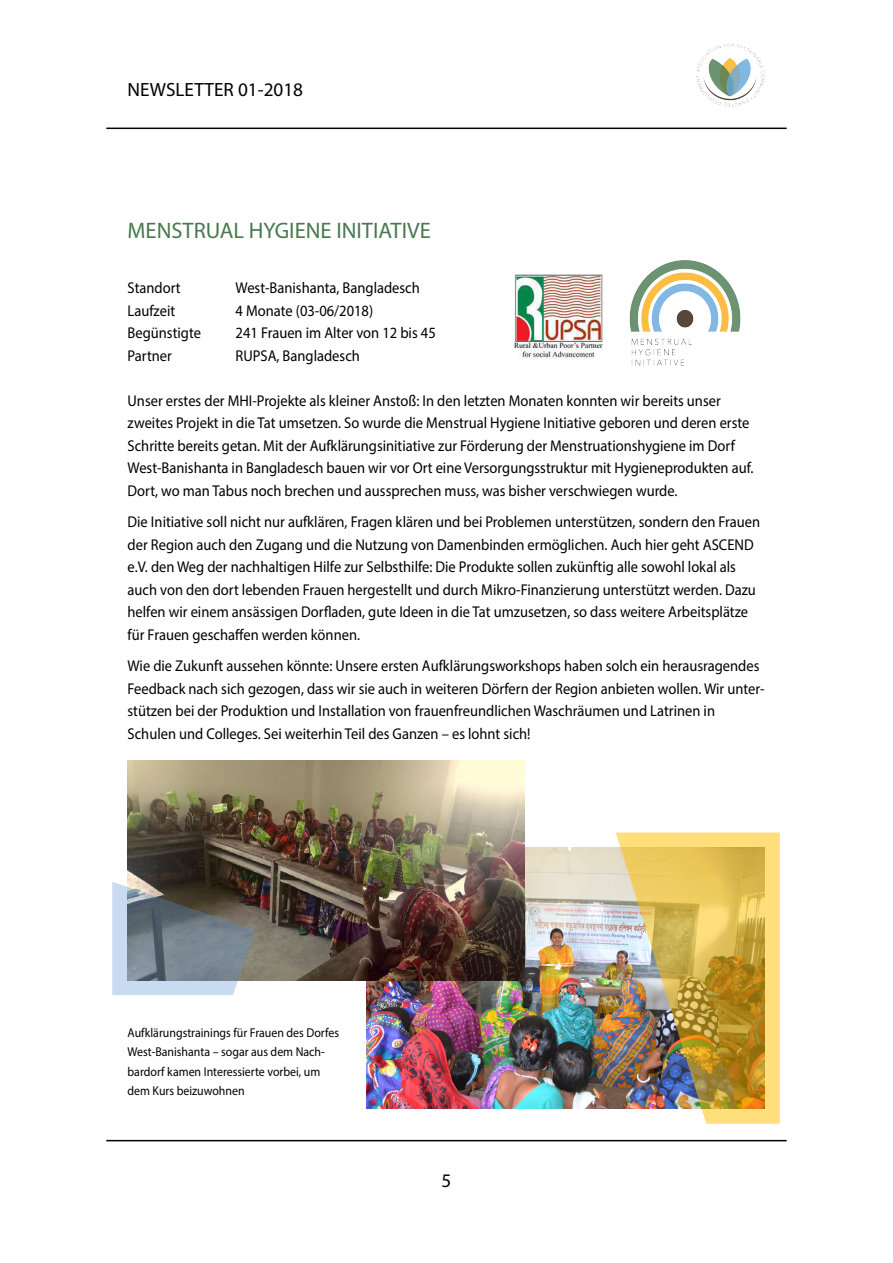
<style>
.page{position:relative;width:893px;height:1263px;background:#fff}
.page>*{position:absolute;margin:0;border:0;box-sizing:border-box;transform-origin:0 0}
.t1{font:22.5px "Myriad Pro";color:#487a4e}
.t2{font:19.2px "Myriad Pro";color:#000}
.t3{font:15.6px/22.5px "Myriad Pro";color:#000;scale:.93 1}
.t4{font:12.9px/19.5px "Myriad Pro";color:#000;scale:.93 1}
</style>
<div class="page">
<img style="left:696px;top:43px;width:69px;height:64px">
<hr style="left:106px;top:128px;width:681px;height:1px;background:#000">
<hr style="left:106px;top:1140px;width:681px;height:1px;background:#000">
<img style="left:629px;top:260px;width:112px;height:106px">
<img style="left:367px;top:847px;width:249px;height:262px">
<img style="left:616px;top:832px;width:164px;height:292px">
<img style="left:128px;top:760px;width:397px;height:221px">
<svg style="left:112px;top:882px;width:143px;height:113px;background:#7f878e"></svg>
<img style="left:515px;top:274px;width:88px;height:85px">
<p class="t2" style="left:128px;top:78px;width:177px">NEWSLETTER 01-2018</p>
<h1 class="t1" style="left:128px;top:217px;width:305px">MENSTRUAL HYGIENE INITIATIVE</h1>
<p class="t3" style="left:128px;top:276px;width:59px">Standort</p>
<p class="t3" style="left:236px;top:276px;width:200px">West-Banishanta, Bangladesch</p>
<p class="t3" style="left:128px;top:299px;width:53px">Laufzeit</p>
<p class="t3" style="left:236px;top:299px;width:149px">4 Monate (03-06/2018)</p>
<p class="t3" style="left:128px;top:321px;width:80px">Begünstigte</p>
<p class="t3" style="left:236px;top:321px;width:217px">241 Frauen im Alter von 12 bis 45</p>
<p class="t3" style="left:128px;top:344px;width:49px">Partner</p>
<p class="t3" style="left:236px;top:344px;width:135px">RUPSA, Bangladesch</p>
<p class="t3" style="left:128px;top:389px;width:675px">Unser erstes der MHI-Projekte als kleiner Anstoß: In den letzten Monaten konnten wir bereits unser zweites Projekt in die Tat umsetzen. So wurde die Menstrual Hygiene Initiative geboren und deren erste Schritte bereits getan. Mit der Aufklärungsinitiative zur Förderung der Menstruationshygiene im Dorf West-Banishanta in Bangladesch bauen wir vor Ort eine Versorgungsstruktur mit Hygieneprodukten auf.<br>Dort, wo man Tabus noch brechen und aussprechen muss, was bisher verschwiegen wurde.</p>
<p class="t3" style="left:128px;top:510px;width:682px">Die Initiative soll nicht nur aufklären, Fragen klären und bei Problemen unterstützen, sondern den Frauen der Region auch den Zugang und die Nutzung von Damenbinden ermöglichen. Auch hier geht ASCEND e.V. den Weg der nachhaltigen Hilfe zur Selbsthilfe: Die Produkte sollen zukünftig alle sowohl lokal als auch von den dort lebenden Frauen hergestellt und durch Mikro-Finanzierung unterstützt werden. Dazu helfen wir einem ansässigen Dorfladen, gute Ideen in die Tat umzusetzen, so dass weitere Arbeitsplätze für Frauen geschaffen werden können.</p>
<p class="t3" style="left:128px;top:654px;width:686px">Wie die Zukunft aussehen könnte: Unsere ersten Aufklärungsworkshops haben solch ein herausragendes Feedback nach sich gezogen, dass wir sie auch in weiteren Dörfern der Region anbieten wollen. Wir unter&shy;stützen bei der Produktion und Installation von frauenfreundlichen Waschräumen und Latrinen in Schulen und Colleges. Sei weiterhin Teil des Ganzen – es lohnt sich!</p>
<p class="t4" style="left:128px;top:1022px;width:229px">Aufklärungstrainings für Frauen des Dorfes West-Banishanta – sogar aus dem Nach&shy;bardorf kamen Interessierte vorbei, um dem Kurs beizuwohnen</p>
<p class="t2" style="left:442px;top:1169px;width:11px">5</p>
</div>
